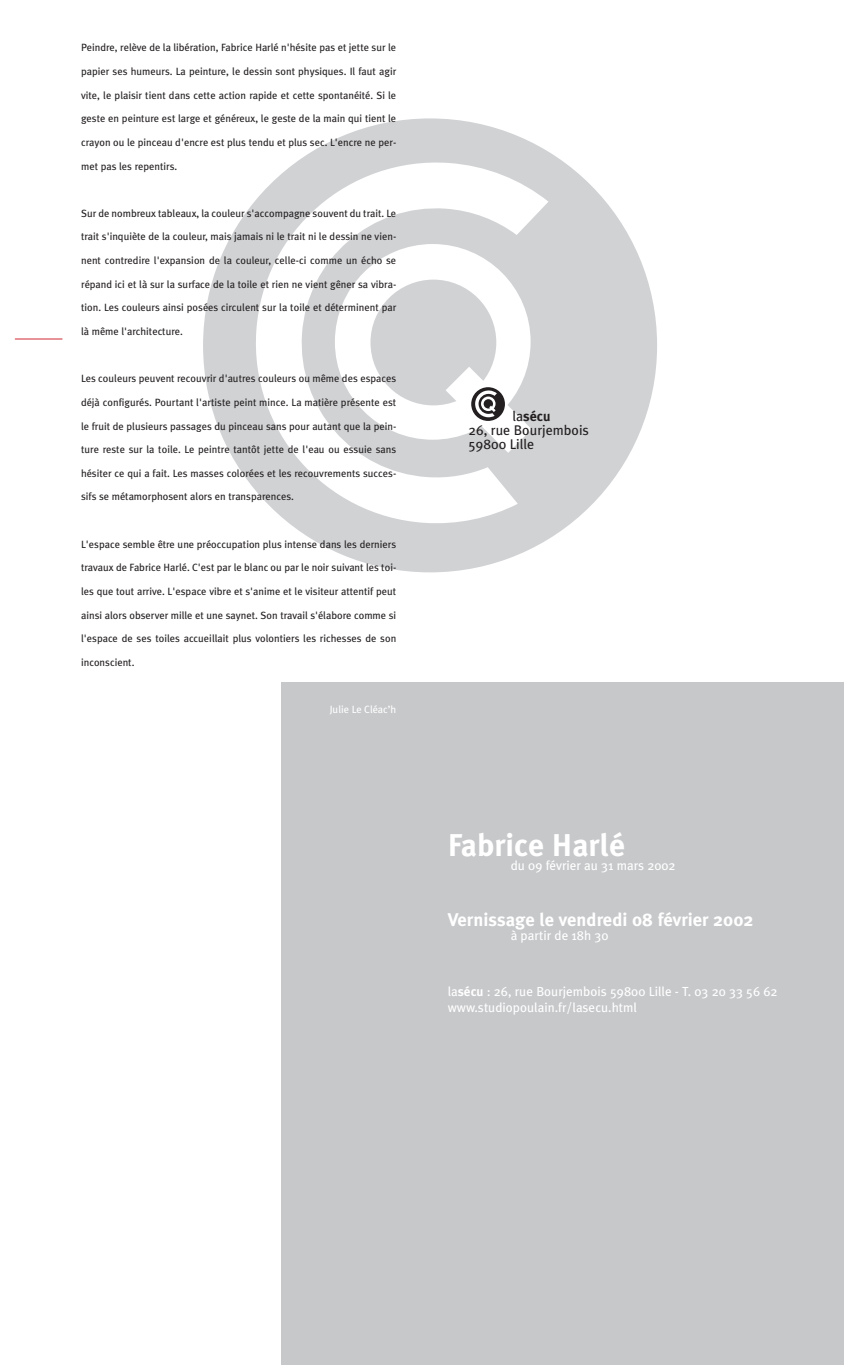
<style>
.page{position:relative;width:844px;height:1365px;background:#fff}
.page>*{position:absolute;margin:0;border:0;box-sizing:border-box;transform-origin:0 0}
.t1{font:700 31.5px "Meta Plus";color:#fff}
.t2{font:700 18.38px "Meta Plus";color:#fff}
.t3{font:14px/14px "Meta Plus";color:#231f20}
.t4{font:13.12px/15.8px "Meta Plus";color:#fff}
.t5{font:10.5px "Meta Plus";color:#231f20}
.t6{font:10.5px "Meta Plus";color:#fff}
.s1{font-weight:700}
</style>
<div class="page">
<div style="left:203px;top:118px;width:454px;height:454px;background:#d1d2d4;border-radius:50%"></div>
<svg style="left:249px;top:156px;width:299px;height:369px"></svg>
<div style="left:281px;top:682px;width:562px;height:682px;background:#c7c8ca"></div>
<hr style="left:15px;top:339px;width:47px;height:1px;background:#ce2833">
<svg style="left:335px;top:244px;width:196px;height:209px"></svg>
<p class="t5" style="left:81px;top:42px;width:316px">Peindre, relève de la libération, Fabrice Harlé n'hésite pas et jette sur le</p>
<p class="t5" style="left:81px;top:65px;width:316px">papier ses humeurs. La peinture, le dessin sont physiques. Il faut agir</p>
<p class="t5" style="left:81px;top:89px;width:316px">vite, le plaisir tient dans cette action rapide et cette spontanéité. Si le</p>
<p class="t5" style="left:81px;top:112px;width:316px">geste en peinture est large et généreux, le geste de la main qui tient le</p>
<p class="t5" style="left:81px;top:136px;width:316px">crayon ou le pinceau d'encre est plus tendu et plus sec. L'encre ne per-</p>
<p class="t5" style="left:81px;top:160px;width:98px">met pas les repentirs.</p>
<p class="t5" style="left:81px;top:207px;width:316px">Sur de nombreux tableaux, la couleur s'accompagne souvent du trait. Le</p>
<p class="t5" style="left:81px;top:231px;width:316px">trait s'inquiète de la couleur, mais jamais ni le trait ni le dessin ne vien-</p>
<p class="t5" style="left:81px;top:254px;width:316px">nent contredire l'expansion de la couleur, celle-ci comme un écho se</p>
<p class="t5" style="left:81px;top:278px;width:316px">répand ici et là sur la surface de la toile et rien ne vient gêner sa vibra-</p>
<p class="t5" style="left:81px;top:301px;width:316px">tion. Les couleurs ainsi posées circulent sur la toile et déterminent par</p>
<p class="t5" style="left:81px;top:325px;width:103px">là même l'architecture.</p>
<p class="t5" style="left:81px;top:372px;width:316px">Les couleurs peuvent recouvrir d'autres couleurs ou même des espaces</p>
<p class="t5" style="left:81px;top:396px;width:316px">déjà configurés. Pourtant l'artiste peint mince. La matière présente est</p>
<p class="t5" style="left:81px;top:420px;width:316px">le fruit de plusieurs passages du pinceau sans pour autant que la pein-</p>
<p class="t5" style="left:81px;top:443px;width:316px">ture reste sur la toile. Le peintre tantôt jette de l'eau ou essuie sans</p>
<p class="t5" style="left:81px;top:467px;width:316px">hésiter ce qui a fait. Les masses colorées et les recouvrements succes-</p>
<p class="t5" style="left:81px;top:490px;width:214px">sifs se métamorphosent alors en transparences.</p>
<p class="t5" style="left:81px;top:538px;width:316px">L'espace semble être une préoccupation plus intense dans les derniers</p>
<p class="t5" style="left:81px;top:561px;width:316px">travaux de Fabrice Harlé. C'est par le blanc ou par le noir suivant les toi-</p>
<p class="t5" style="left:81px;top:585px;width:316px">les que tout arrive. L'espace vibre et s'anime et le visiteur attentif peut</p>
<p class="t5" style="left:81px;top:609px;width:316px">ainsi alors observer mille et une saynet. Son travail s'élabore comme si</p>
<p class="t5" style="left:81px;top:632px;width:316px">l'espace de ses toiles accueillait plus volontiers les richesses de son</p>
<p class="t5" style="left:81px;top:656px;width:55px">inconscient.</p>
<p class="t6" style="left:329px;top:703px;width:68px">Julie Le Cléac’h</p>
<h3 class="t3" style="left:468px;top:409px;width:122px;text-indent:44px">la<span class="s1">sécu<br></span>26, rue Bourjembois<br>59800 Lille</h3>
<h1 class="t1" style="left:447px;top:826px;width:179px">Fabrice Harlé</h1>
<p class="t4" style="left:510px;top:857px;width:166px">du 09 février au 31 mars 2002</p>
<h2 class="t2" style="left:447px;top:908px;width:307px">Vernissage le vendredi 08 février 2002</h2>
<p class="t4" style="left:510px;top:927px;width:99px">à partir de 18h 30</p>
<p class="t4" style="left:447px;top:983px;width:331px">la<span class="s1">sécu</span> : 26, rue Bourjembois 59800 Lille - T. 03 20 33 56 62 www.studiopoulain.fr/lasecu.html</p>
</div>
